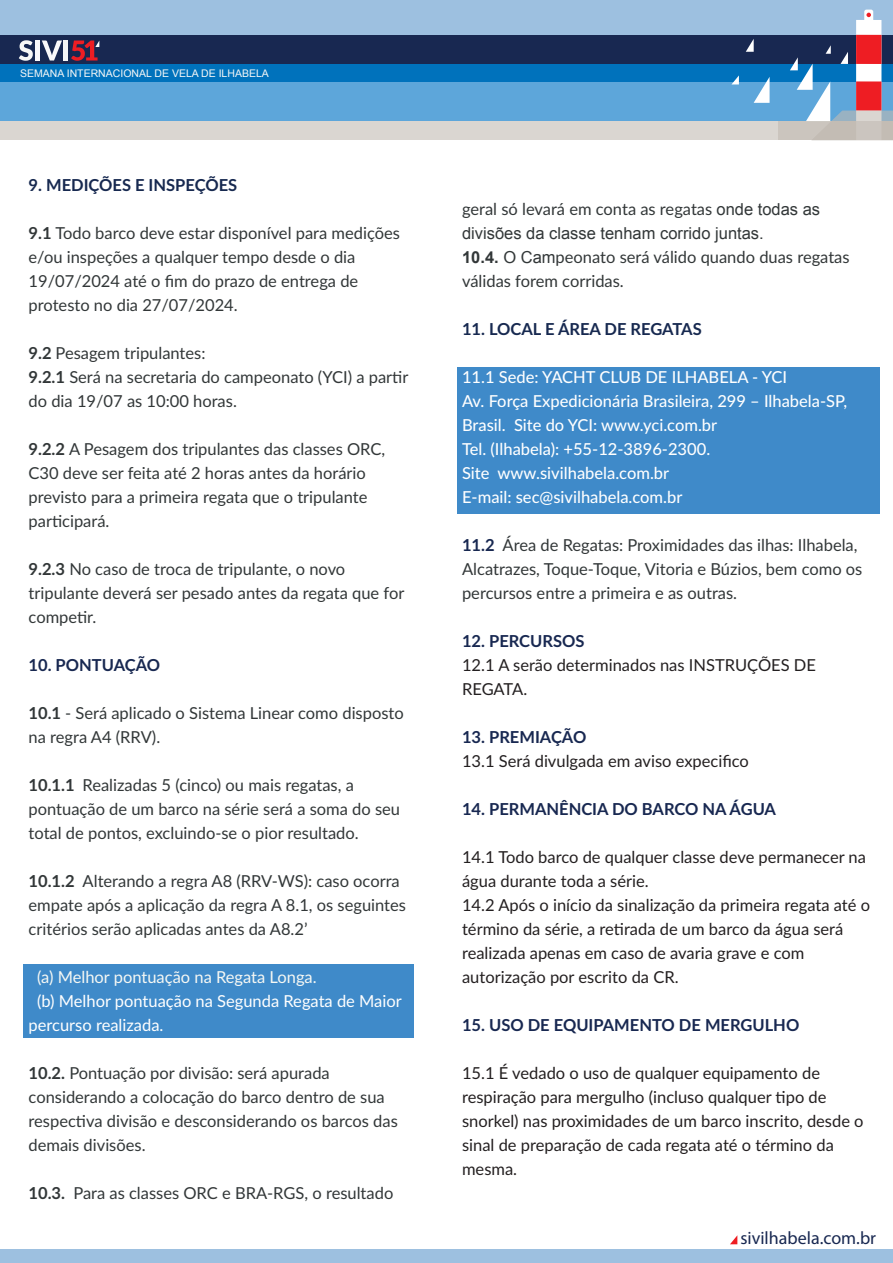
<style>
.page{position:relative;width:893px;height:1263px;background:#fff}
.page>*{position:absolute;margin:0;border:0;box-sizing:border-box;transform-origin:0 0}
.t1{font:18px "Myriad Pro";color:#182851}
.t2{font:16.5px/24px "Lato";color:#323738}
.t3{font:16.5px/24px "Lato";color:#231f20}
.t4{font:500 16.5px/24px "Lato";color:#fff}
.t5{font:700 16.5px "Lato";color:#182851}
.t6{font:16.5px/24px "Lato";color:#fff}
.t7{font:700 16.5px "Lato";color:#172950}
.t8{font:16.5px "Arial";color:#323738}
.t9{font:16.5px "Lato";color:#f6f8f4}
.t10{font:10.5px "Arial";color:#f7f8f7}
.s1{font-weight:700}
.s2{font-family:"Arial"}
.s3{font-family:"Arial";font-weight:700}
.s4{font-weight:700;color:#182851}
</style>
<div class="page">
<div style="left:23px;top:964px;width:390px;height:73px;background:#3f8ac9"></div>
<div style="left:457px;top:367px;width:422px;height:146px;background:#3f8ac9"></div>
<div style="left:0;top:0;width:893px;height:35px;background:#9dc0e0"></div>
<div style="left:0;top:81px;width:893px;height:40px;background:#5da6da"></div>
<svg style="left:864px;top:10px;width:9px;height:16px"></svg>
<div style="left:0;top:64px;width:893px;height:18px;background:#0072bc"></div>
<div style="left:0;top:35px;width:893px;height:29px;background:#182851"></div>
<div style="left:0;top:121px;width:893px;height:19px;background:#dad6d1"></div>
<svg style="left:790px;top:13px;width:103px;height:127px"></svg>
<svg style="left:746px;top:39px;width:8px;height:13px"></svg>
<svg style="left:754px;top:77px;width:16px;height:26px"></svg>
<svg style="left:732px;top:75px;width:7px;height:9px"></svg>
<svg style="left:19px;top:40px;width:14px;height:21px"></svg>
<hr style="left:36px;top:41px;width:4px;height:20px;background:#f9f9fb">
<svg style="left:42px;top:41px;width:20px;height:20px"></svg>
<hr style="left:64px;top:41px;width:4px;height:20px;background:#f4f5f6">
<svg style="left:71px;top:40px;width:29px;height:21px"></svg>
<div style="left:0;top:1249px;width:893px;height:14px;background:#9dc0e0"></div>
<svg style="left:730px;top:1236px;width:7px;height:8px"></svg>
<p class="t10" style="left:20px;top:66px;width:250px">SEMANA INTERNACIONAL DE VELA DE ILHABELA</p>
<p class="t7" style="left:29px;top:173px;width:210px">9. MEDIÇÕES E INSPEÇÕES</p>
<p class="t2" style="left:29px;top:220px;width:373px"><span class="s1">9.1</span> Todo barco deve estar disponível para medições e/ou inspeções a qualquer tempo desde o dia 19/07/2024 até o fim do prazo de entrega de protesto no dia 27/07/2024.</p>
<p class="t2" style="left:29px;top:340px;width:381px"><span class="s1">9.2</span> Pesagem tripulantes:<br><span class="s1">9.2.1</span> Será na secretaria do campeonato (YCI) a partir do dia 19/07 as 10:00 horas.</p>
<p class="t2" style="left:29px;top:436px;width:358px"><span class="s1">9.2.2</span> A Pesagem dos tripulantes das classes ORC, C30 deve ser feita até 2 horas antes da horário previsto para a primeira regata que o tripulante participará.</p>
<p class="t2" style="left:29px;top:556px;width:377px"><span class="s1">9.2.3</span> No caso de troca de tripulante, o novo tripulante deverá ser pesado antes da regata que for competir.</p>
<p class="t5" style="left:29px;top:653px;width:133px">10. PONTUAÇÃO</p>
<p class="t2" style="left:29px;top:701px;width:377px"><span class="s1">10.1</span> - Será aplicado o Sistema Linear como disposto na regra A4 (RRV).</p>
<p class="t2" style="left:29px;top:773px;width:373px"><span class="s1">10.1.1</span> Realizadas 5 (cinco) ou mais regatas, a pontuação de um barco na série será a soma do seu total de pontos, excluindo-se o pior resultado.</p>
<p class="t2" style="left:29px;top:869px;width:379px"><span class="s1">10.1.2</span> Alterando a regra A8 (RRV-WS): caso ocorra empate após a aplicação da regra A 8.1, os seguintes critérios serão aplicadas antes da A8.2’</p>
<p class="t9" style="left:37px;top:965px;width:281px">(a) Melhor pontuação na Regata Longa.</p>
<p class="t6" style="left:29px;top:989px;width:375px;text-indent:8px">(b) Melhor pontuação na Segunda Regata de Maior percurso realizada.</p>
<p class="t2" style="left:29px;top:1061px;width:371px"><span class="s1">10.2.</span> Pontuação por divisão: será apurada considerando a colocação do barco dentro de sua respectiva divisão e desconsiderando os barcos das demais divisões.</p>
<p class="t2" style="left:29px;top:1181px;width:366px"><span class="s1">10.3.</span> Para as classes ORC e BRA-RGS, o resultado</p>
<p class="t2" style="left:462px;top:196px;width:360px">geral só levará em conta as regatas <span class="s2">onde todas as</span></p>
<p class="t8" style="left:462px;top:222px;width:303px">divisões da classe tenham corrido juntas.</p>
<p class="t2" style="left:462px;top:244px;width:389px"><span class="s3">10.4.</span> <span class="s2">O Cam</span>peonato será válido quando duas regatas válidas forem corridas.</p>
<p class="t7" style="left:462px;top:316px;width:241px">11. LOCAL E ÁREA DE REGATAS</p>
<p class="t4" style="left:462px;top:364px;width:387px">11.1 Sede: YACHT CLUB DE ILHABELA - YCI<br>Av. Força Expedicionária Brasileira, 299 – Ilhabela-SP, Brasil. Site do YCI: www.yci.com.br<br>Tel. (Ilhabela): +55-12-3896-2300.<br>Site www.sivilhabela.com.br<br>E-mail: sec@sivilhabela.com.br</p>
<p class="t2" style="left:462px;top:532px;width:402px"><span class="s4">11.2</span> Área de Regatas: Proximidades das ilhas: Ilhabela,<br>Alcatrazes, Toque-Toque, Vitoria e Búzios, bem como os percursos entre a primeira e as outras.</p>
<p class="t5" style="left:462px;top:629px;width:124px">12. PERCURSOS</p>
<p class="t3" style="left:462px;top:652px;width:355px">12.1 A serão determinados nas INSTRUÇÕES DE<br>REGATA.</p>
<p class="t5" style="left:462px;top:725px;width:126px">13. PREMIAÇÃO</p>
<p class="t3" style="left:462px;top:748px;width:288px">13.1 Será divulgada em aviso expecifico</p>
<p class="t5" style="left:462px;top:797px;width:316px">14. PERMANÊNCIA DO BARCO NA ÁGUA</p>
<p class="t3" style="left:462px;top:844px;width:409px">14.1 Todo barco de qualquer classe deve permanecer na água durante toda a série.<br>14.2 Após o início da sinalização da primeira regata até o término da série, a retirada de um barco da água será realizada apenas em caso de avaria grave e com autorização por escrito da CR.</p>
<p class="t5" style="left:462px;top:1013px;width:339px">15. USO DE EQUIPAMENTO DE MERGULHO</p>
<p class="t3" style="left:462px;top:1060px;width:403px">15.1 É vedado o uso de qualquer equipamento de respiração para mergulho (incluso qualquer tipo de snorkel) nas proximidades de um barco inscrito, desde o sinal de preparação de cada regata até o término da mesma.</p>
<p class="t1" style="left:740px;top:1227px;width:137px">sivilhabela.com.br</p>
</div>
